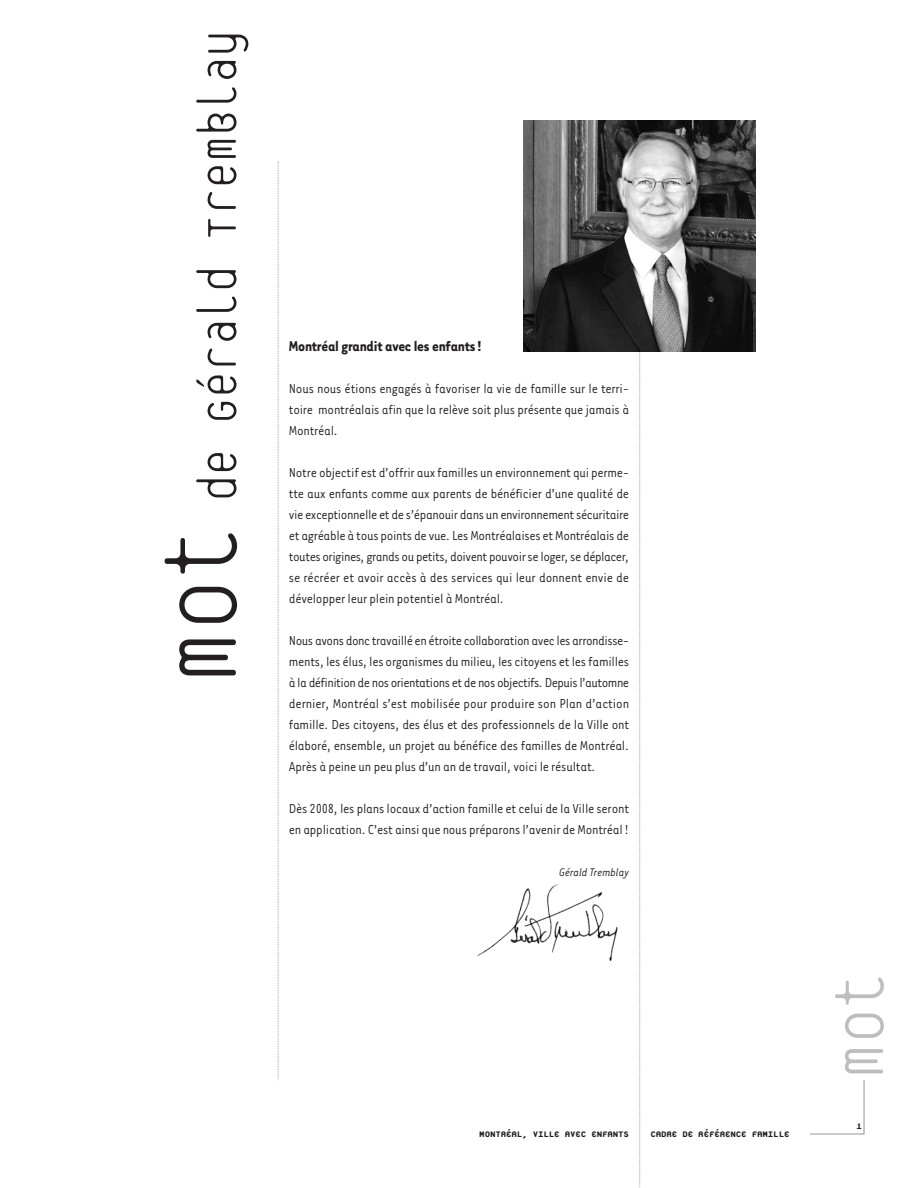
<style>
.page{position:relative;width:918px;height:1188px;background:#fff}
.page>*{position:absolute;margin:0;border:0;box-sizing:border-box;transform-origin:0 0}
.t1{font:100 81px "Platelet";color:#bcbec0}
.t2{font:100 60px "Platelet";letter-spacing:-.025em;color:#231f20}
.t3{font:700 16.5px "Tarzana Narrow";letter-spacing:-.015em;color:#231f20}
.t4{font:15px/21px "Tarzana Narrow";letter-spacing:-.015em;color:#231f20;text-align:justify}
.t5{font:italic 12.75px "Tarzana Narrow";letter-spacing:-.015em;color:#231f20}
.t6{font:800 12px "Platelet";letter-spacing:-.015em;color:#231f20}
.s1{font-size:120px}
</style>
<div class="page">
<svg style="left:278px;top:162px;width:1px;height:919px"></svg>
<svg style="left:639px;top:351px;width:1px;height:837px"></svg>
<svg style="left:810px;top:1080px;width:55px;height:55px"></svg>
<img style="left:524px;top:120px;width:232px;height:231px">
<img style="left:477px;top:884px;width:141px;height:78px">
<h2 class="t2" style="left:193px;top:685px;width:657px;rotate:-90deg"><span class="s1">mot</span> de Gérald Tremblay</h2>
<p class="t3" style="left:289px;top:341px;width:195px">Montréal grandit avec les enfants!</p>
<p class="t4" style="left:289px;top:378px;width:342px">Nous nous étions engagés à favoriser la vie de famille sur le terri&shy;toire montréalais afin que la relève soit plus présente que jamais à Montréal.</p>
<p class="t4" style="left:289px;top:462px;width:342px">Notre objectif est d’offrir aux familles un environnement qui perme&shy;tte aux enfants comme aux parents de bénéficier d’une qualité de vie exceptionnelle et de s’épanouir dans un environnement sécuritaire et agréable à tous points de vue. Les Montréalaises et Montréalais de toutes origines, grands ou petits, doivent pouvoir se loger, se déplacer, se récréer et avoir accès à des services qui leur donnent envie de développer leur plein potentiel à Montréal.</p>
<p class="t4" style="left:289px;top:630px;width:342px">Nous avons donc travaillé en étroite collaboration avec les arrondisse&shy;ments, les élus, les organismes du milieu, les citoyens et les familles à la définition de nos orientations et de nos objectifs. Depuis l’automne dernier, Montréal s’est mobilisée pour produire son Plan d’action famille. Des citoyens, des élus et des professionnels de la Ville ont élaboré, ensemble, un projet au bénéfice des familles de Montréal.<br>Après à peine un peu plus d’un an de travail, voici le résultat.</p>
<p class="t4" style="left:289px;top:798px;width:342px">Dès 2008, les plans locaux d’action famille et celui de la Ville seront en application. C’est ainsi que nous préparons l’avenir de Montréal!</p>
<p class="t5" style="left:559px;top:864px;width:71px">Gérald Tremblay</p>
<p class="t6" style="left:479px;top:1128px;width:151px">MONTRÉAL, VILLE AVEC ENFANTS</p>
<p class="t6" style="left:650px;top:1128px;width:141px">CADRE DE RÉFÉRENCE FAMILLE</p>
<h1 class="t1" style="left:825px;top:1080px;width:110px;rotate:-90deg">mot</h1>
<p class="t6" style="left:856px;top:1120px;width:7px">1</p>
</div>
